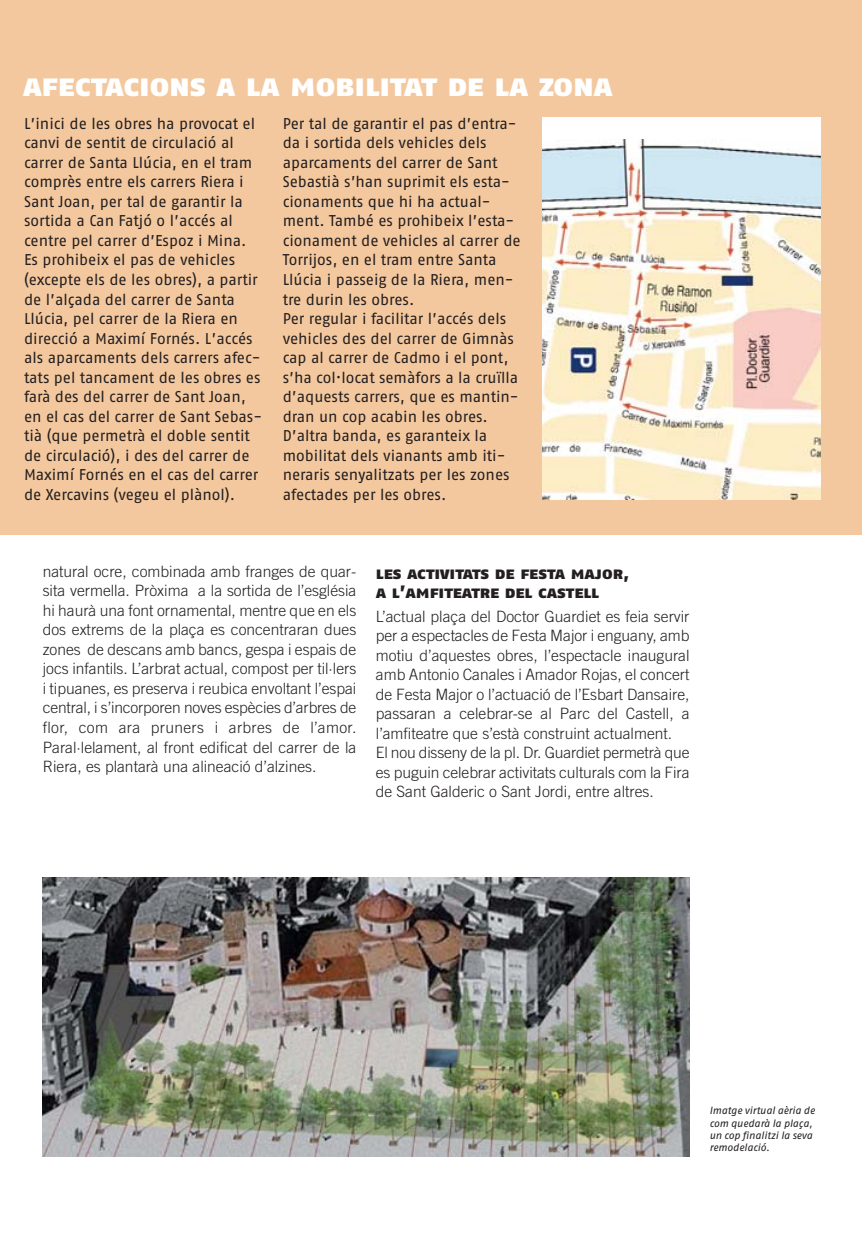
<style>
.page{position:relative;width:862px;height:1247px;background:#fff}
.page>*{position:absolute;margin:0;border:0;box-sizing:border-box;transform-origin:0 0}
.t1{font:31.25px "Fago No Black Caps";letter-spacing:-.005em;color:#fff}
.t2{font:17px/19.5px "Fago No Black Caps";letter-spacing:-.01em;color:#231f20}
.t3{font:15.5px/19.5px "Fago No";color:#231f20}
.t4{font:300 15.5px/19.5px "Trade Gothic";color:#231f20;text-align:justify}
.t5{font:italic 10.5px/12.2px "Fago No";color:#231f20}
</style>
<div class="page">
<img style="left:43px;top:877px;width:646px;height:279px">
<div style="left:0;top:0;width:861px;height:534px;background:#f4c89e"></div>
<div style="left:542px;top:117px;width:278px;height:382px;background:#fff"></div>
<img style="left:542px;top:139px;width:278px;height:360px">
<h1 class="t1" style="left:23px;top:67px;width:591px">afectacions a la mobilitat de la zona</h1>
<p class="t3" style="left:24px;top:115px;width:239px">L’inici de les obres ha provocat el canvi de sentit de circulació al carrer de Santa Llúcia, en el tram comprès entre els carrers Riera i<br>Sant Joan, per tal de garantir la sortida a Can Fatjó o l’accés al centre pel carrer d’Espoz i Mina.<br>Es prohibeix el pas de vehicles (excepte els de les obres), a partir de l’alçada del carrer de Santa<br>Llúcia, pel carrer de la Riera en direcció a Maximí Fornés. L’accés als aparcaments dels carrers afec&shy;tats pel tancament de les obres es farà des del carrer de Sant Joan, en el cas del carrer de Sant Sebas&shy;tià (que permetrà el doble sentit de circulació), i des del carrer de<br>Maximí Fornés en el cas del carrer de Xercavins (vegeu el plànol).</p>
<p class="t3" style="left:283px;top:115px;width:239px">Per tal de garantir el pas d’entra&shy;da i sortida dels vehicles dels aparcaments del carrer de Sant<br>Sebastià s’han suprimit els esta&shy;cionaments que hi ha actual&shy;ment. També es prohibeix l’esta&shy;cionament de vehicles al carrer de<br>Torrijos, en el tram entre Santa<br>Llúcia i passeig de la Riera, men&shy;tre durin les obres.<br>Per regular i facilitar l’accés dels vehicles des del carrer de Gimnàs cap al carrer de Cadmo i el pont, s’ha col·locat semàfors a la cruïlla d’aquests carrers, que es mantin&shy;dran un cop acabin les obres.<br>D’altra banda, es garanteix la mobilitat dels vianants amb iti&shy;neraris senyalitzats per les zones afectades per les obres.</p>
<p class="t4" style="left:43px;top:563px;width:315px">natural ocre, combinada amb franges de quar&shy;sita vermella. Pròxima a la sortida de l’església hi haurà una font ornamental, mentre que en els dos extrems de la plaça es concentraran dues zones de descans amb bancs, gespa i espais de jocs infantils. L’arbrat actual, compost per til·lers i tipuanes, es preserva i reubica envoltant l’espai central, i s’incorporen noves espècies d’arbres de flor, com ara pruners i arbres de l’amor.<br>Paral·lelament, al front edificat del carrer de la Riera, es plantarà una alineació d’alzines.</p>
<p class="t2" style="left:376px;top:563px;width:255px">les activitats de festa major, a l’amfiteatre del castell</p>
<p class="t4" style="left:376px;top:607px;width:315px;text-align:left">L’actual plaça del Doctor Guardiet es feia servir per a espectacles de Festa Major i enguany, amb motiu d’aquestes obres, l’espectacle inaugural amb Antonio Canales i Amador Rojas, el concert de Festa Major o l’actuació de l’Esbart Dansaire, passaran a celebrar-se al Parc del Castell, a l’amfiteatre que s’està construint actualment.<br>El nou disseny de la pl. Dr. Guardiet permetrà que es puguin celebrar activitats culturals com la Fira de Sant Galderic o Sant Jordi, entre altres.</p>
<p class="t5" style="left:709px;top:1105px;width:107px">Imatge virtual aèria de com quedarà la plaça, un cop finalitzi la seva remodelació.</p>
</div>
